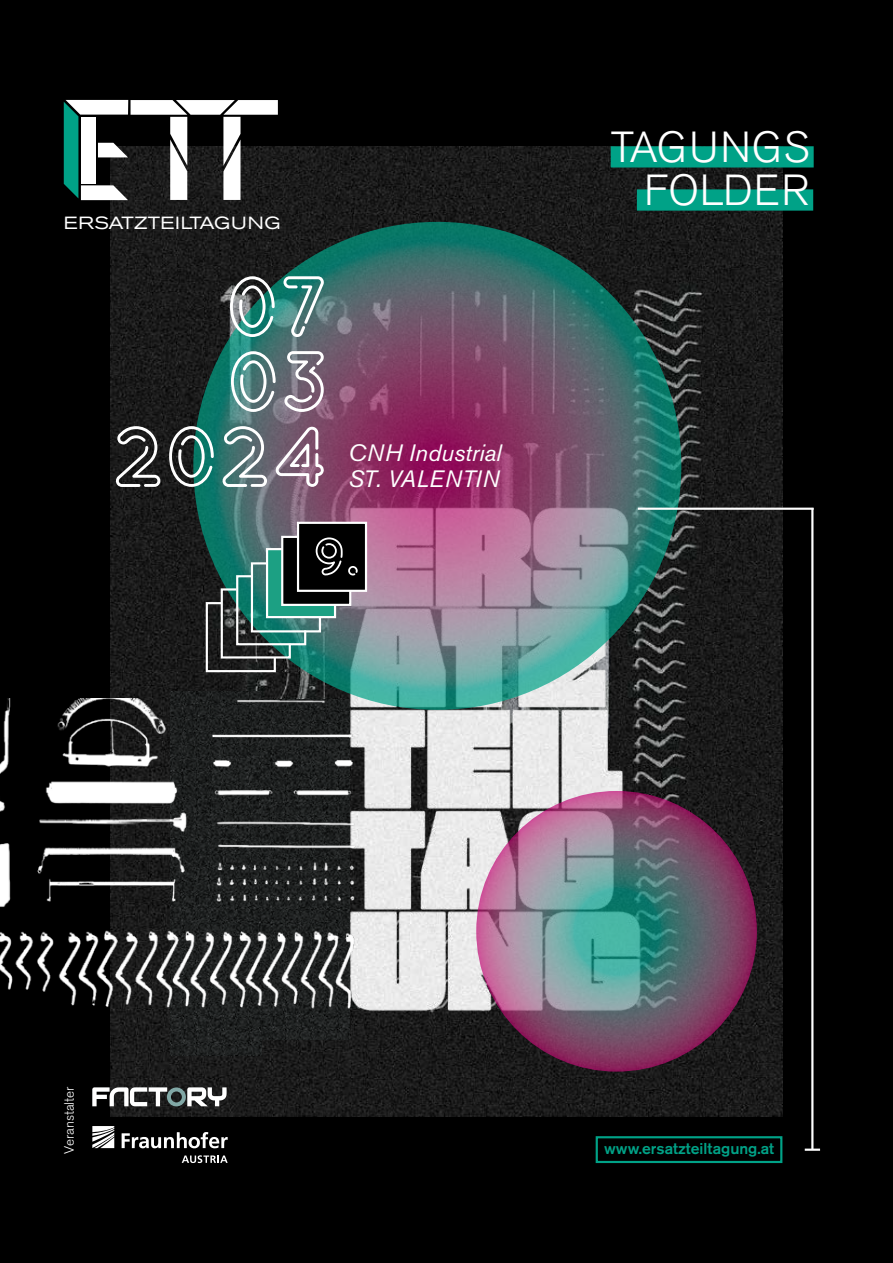
<style>
.page{position:relative;width:893px;height:1263px;background:#000}
.page>*{position:absolute;margin:0;border:0;box-sizing:border-box;transform-origin:0 0}
.t1{font:87.15px/74.8px "Neon One";color:#fff;text-align:right}
.t2{font:54.45px "Neon One";color:#fff}
.t3{font:300 43.05px/43px "Akzidenz Grotesk BE";letter-spacing:.02em;color:#fff;text-align:right}
.t4{font:italic 23.55px/25.8px "Akzidenz Grotesk Pro";color:#fff}
.t5{font:expanded 17.55px "Akzidenz Grotesk Pro";letter-spacing:.01em;color:#fff}
.t6{font:500 15.75px "Akzidenz Grotesk BE";color:#00a287}
.t7{font:300 13.5px "Akzidenz Grotesk BE";color:#fff}
</style>
<div class="page">
<img style="left:111px;top:147px;width:671px;height:969px">
<img style="left:171px;top:692px;width:90px;height:363px">
<img style="left:260px;top:1016px;width:90px;height:24px">
<svg style="left:64px;top:100px;width:214px;height:100px"></svg>
<img style="left:333px;top:540px;width:337px;height:489px">
<svg style="left:193px;top:222px;width:488px;height:488px"></svg>
<div style="left:611px;top:146px;width:203px;height:21px;background:#00a287"></div>
<div style="left:637px;top:189px;width:176px;height:22px;background:#00a287"></div>
<hr style="left:811px;top:508px;width:2px;height:641px;background:#fff">
<hr style="left:805px;top:1148px;width:15px;height:3px;background:#fff">
<hr style="left:638px;top:508px;width:176px;height:2px;background:#fff">
<svg style="left:476px;top:791px;width:281px;height:280px"></svg>
<div style="left:266px;top:548px;width:70px;height:70px;background:#1ca083;border:2px solid #fff"></div>
<div style="left:282px;top:537px;width:68px;height:68px;background:#000"></div>
<div style="left:281px;top:536px;width:70px;height:70px;border:2px solid #fff"></div>
<div style="left:298px;top:523px;width:68px;height:68px;background:#000"></div>
<div style="left:297px;top:522px;width:70px;height:70px;border:2px solid #fff"></div>
<svg style="left:205px;top:561px;width:117px;height:112px"></svg>
<svg style="left:92px;top:1087px;width:135px;height:19px"></svg>
<svg style="left:122px;top:1132px;width:106px;height:16px"></svg>
<svg style="left:92px;top:1126px;width:22px;height:22px"></svg>
<svg style="left:182px;top:1155px;width:46px;height:8px"></svg>
<div style="left:596px;top:1136px;width:186px;height:27px;border:2px solid #00a287"></div>
<img style="left:0;top:698px;width:495px;height:318px">
<p class="t5" style="left:64px;top:212px;width:218px">ERSATZTEILTAGUNG</p>
<h1 class="t1" style="left:112px;top:261px;width:218px">07<br>03<br>2024</h1>
<p class="t4" style="left:349px;top:440px;width:154px">CNH Industrial<br>ST. VALENTIN</p>
<h2 class="t2" style="left:313px;top:518px;width:49px">9.</h2>
<h3 class="t3" style="left:611px;top:127px;width:200px">TAGUNGS<br>FOLDER</h3>
<p class="t7" style="left:62px;top:1154px;width:69px;rotate:-90deg">Veranstalter</p>
<p class="t6" style="left:604px;top:1139px;width:171px">www.ersatzteiltagung.at</p>
</div>
